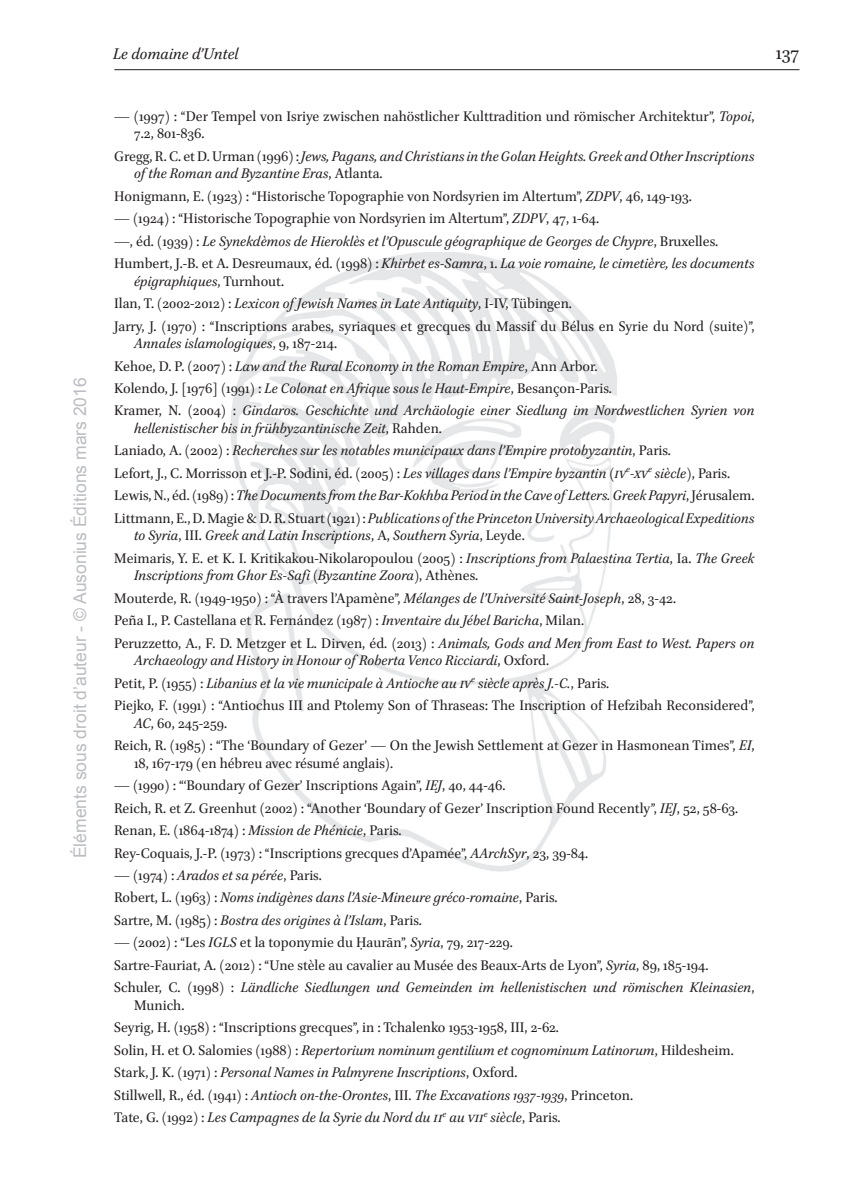
<style>
.page{position:relative;width:844px;height:1191px;background:#fff}
.page>*{position:absolute;margin:0;border:0;box-sizing:border-box;transform-origin:0 0}
.t1{font:21px "Brill";color:#231f20}
.t2{font:17.5px "Arial";color:#bcbdc0}
.t3{font:italic 17.5px "Brill";color:#231f20}
.t4{font:15.75px/22.4px "Brill";color:#231f20}
.t5{font:italic 15.75px/22.4px "Brill";color:#231f20}
.s1{font-style:italic}
.s2{font-style:normal}
</style>
<div class="page">
<hr style="left:114px;top:69px;width:685px;height:1px;background:#231f20">
<img style="left:230px;top:252px;width:387px;height:620px">
<p class="t2" style="left:68px;top:858px;width:482px;rotate:-90deg">Éléments sous droit d’auteur - © Ausonius Éditions mars 2016</p>
<p class="t3" style="left:113px;top:42px;width:127px">Le domaine d’Untel</p>
<h1 class="t1" style="left:775px;top:39px;width:25px">137</h1>
<p class="t4" style="left:134px;top:108px;width:622px;line-height:17.5px;text-indent:-20px">— (1997) : “Der Tempel von Isriye zwischen nahöstlicher Kulttradition und römischer Architektur”, <span class="s1">Topoi</span>,<br>7.2, 801-836.</p>
<p class="t5" style="left:134px;top:148px;width:622px;line-height:17.5px;text-indent:-20px"><span class="s2">Gregg, R. C. et D. Urman (1996) :</span> Jews, Pagans, and Christians in the Golan Heights. Greek and Other Inscriptions of the Roman and Byzantine Eras<span class="s2">, Atlanta.</span></p>
<p class="t4" style="left:114px;top:185px;width:579px">Honigmann, E. (1923) : “Historische Topographie von Nordsyrien im Altertum”, <span class="s1">ZDPV</span>, 46, 149-193.</p>
<p class="t4" style="left:114px;top:208px;width:641px">— (1924) : “Historische Topographie von Nordsyrien im Altertum”, <span class="s1">ZDPV</span>, 47, 1-64.<br>—, éd. (1939) : <span class="s1">Le Synekdèmos de Hieroklès et l’Opuscule géographique de Georges de Chypre</span>, Bruxelles.<br>Humbert, J.-B. et A. Desreumaux, éd. (1998) : <span class="s1">Khirbet es-Samra</span>, 1. <span class="s1">La voie romaine, le cimetière, les documents</span></p>
<p class="t4" style="left:114px;top:270px;width:641px;text-indent:20px"><span class="s1">épigraphiques</span>, Turnhout.<br>Ilan, T. (2002-2012) : <span class="s1">Lexicon of Jewish Names in Late Antiquity</span>, I-IV, Tübingen.<br>Jarry, J. (1970) : “Inscriptions arabes, syriaques et grecques du Massif du Bélus en Syrie du Nord (suite)”,</p>
<p class="t5" style="left:114px;top:333px;width:641px;text-indent:20px">Annales islamologiques<span class="s2">, 9, 187-214.<br>Kehoe, D. P. (2007) :</span> Law and the Rural Economy in the Roman Empire<span class="s2">, Ann Arbor.<br>Kolendo, J. [1976] (1991) :</span> Le Colonat en Afrique sous le Haut-Empire<span class="s2">, Besançon-Paris.<br>Kramer, N. (2004) :</span> Gindaros. Geschichte und Archäologie einer Siedlung im Nordwestlichen Syrien von</p>
<p class="t5" style="left:114px;top:418px;width:641px;text-indent:20px">hellenistischer bis in frühbyzantinische Zeit<span class="s2">, Rahden.<br>Laniado, A. (2002) :</span> Recherches sur les notables municipaux dans l’Empire protobyzantin<span class="s2">, Paris.<br>Lefort, J., C. Morrisson et J.-P. Sodini, éd. (2005) :</span> Les villages dans l’Empire byzantin (iv<sup>e</sup>-xv<sup>e</sup> siècle)<span class="s2">, Paris.<br>Lewis, N., éd. (1989) :</span> The Documents from the Bar-Kokhba Period in the Cave of Letters. Greek Papyri<span class="s2">, Jérusalem.<br>Littmann, E., D. Magie &amp; D. R. Stuart (1921) :</span> Publications of the Princeton University Archaeological Expeditions</p>
<p class="t5" style="left:114px;top:525px;width:641px;text-indent:20px">to Syria<span class="s2">, III.</span> Greek and Latin Inscriptions<span class="s2">, A,</span> Southern Syria<span class="s2">, Leyde.<br>Meimaris, Y. E. et K. I. Kritikakou-Nikolaropoulou (2005) :</span> Inscriptions from Palaestina Tertia<span class="s2">, Ia.</span> The Greek</p>
<p class="t4" style="left:114px;top:565px;width:641px;text-indent:20px"><span class="s1">Inscriptions from Ghor Es-Safi (Byzantine Zoora)</span>, Athènes.<br>Mouterde, R. (1949-1950) : “À travers l’Apamène”, <span class="s1">Mélanges de l’Université Saint-Joseph</span>, 28, 3-42.<br>Peña I., P. Castellana et R. Fernández (1987) : <span class="s1">Inventaire du Jébel Baricha</span>, Milan.<br>Peruzzetto, A., F. D. Metzger et L. Dirven, éd. (2013) : <span class="s1">Animals, Gods and Men from East to West. Papers on</span></p>
<p class="t4" style="left:114px;top:650px;width:641px;text-indent:20px"><span class="s1">Archaeology and History in Honour of Roberta Venco Ricciardi</span>, Oxford.<br>Petit, P. (1955) : <span class="s1">Libanius et la vie municipale à Antioche au iv</span><sup>e</sup> <span class="s1">siècle après J.-C.</span>, Paris.<br>Piejko, F. (1991) : “Antiochus III and Ptolemy Son of Thraseas: The Inscription of Hefzibah Reconsidered”,</p>
<p class="t4" style="left:114px;top:712px;width:642px;text-indent:20px"><span class="s1">AC</span>, 60, 245-259.<br>Reich, R. (1985) : “The ‘Boundary of Gezer’ — On the Jewish Settlement at Gezer in Hasmonean Times”, <span class="s1">EI</span>,</p>
<p class="t4" style="left:134px;top:752px;width:261px">18, 167-179 (en hébreu avec résumé anglais).</p>
<p class="t4" style="left:114px;top:775px;width:625px">— (1990) : “‘Boundary of Gezer’ Inscriptions Again”, <span class="s1">IEJ</span>, 40, 44-46.<br>Reich, R. et Z. Greenhut (2002) : “Another ‘Boundary of Gezer’ Inscription Found Recently”, <span class="s1">IEJ</span>, 52, 58-63.<br>Renan, E. (1864-1874) : <span class="s1">Mission de Phénicie</span>, Paris.<br>Rey-Coquais, J.-P. (1973) : “Inscriptions grecques d’Apamée”, <span class="s1">AArchSyr</span>, 23, 39-84.</p>
<p class="t5" style="left:114px;top:864px;width:445px"><span class="s2">— (1974) :</span> Arados et sa pérée<span class="s2">, Paris.<br>Robert, L. (1963) :</span> Noms indigènes dans l’Asie-Mineure gréco-romaine<span class="s2">, Paris.<br>Sartre, M. (1985) :</span> Bostra des origines à l’Islam<span class="s2">, Paris.</span></p>
<p class="t4" style="left:114px;top:932px;width:641px">— (2002) : “Les <span class="s1">IGLS</span> et la toponymie du Ḥaurān”, <span class="s1">Syria</span>, 79, 217-229.<br>Sartre-Fauriat, A. (2012) : “Une stèle au cavalier au Musée des Beaux-Arts de Lyon”, <span class="s1">Syria</span>, 89, 185-194.<br>Schuler, C. (1998) : <span class="s1">Ländliche Siedlungen und Gemeinden im hellenistischen und römischen Kleinasien</span>,</p>
<p class="t4" style="left:114px;top:994px;width:621px;text-indent:20px">Munich.<br>Seyrig, H. (1958) : “Inscriptions grecques”, in : Tchalenko 1953-1958, III, 2-62.<br>Solin, H. et O. Salomies (1988) : <span class="s1">Repertorium nominum gentilium et cognominum Latinorum</span>, Hildesheim.<br>Stark, J. K. (1971) : <span class="s1">Personal Names in Palmyrene Inscriptions</span>, Oxford.<br>Stillwell, R., éd. (1941) : <span class="s1">Antioch on-the-Orontes</span>, III. <span class="s1">The Excavations 1937-1939</span>, Princeton.<br>Tate, G. (1992) : <span class="s1">Les Campagnes de la Syrie du Nord du ii</span><sup>e</sup> <span class="s1">au vii</span><sup>e</sup> <span class="s1">siècle</span>, Paris.</p>
</div>
